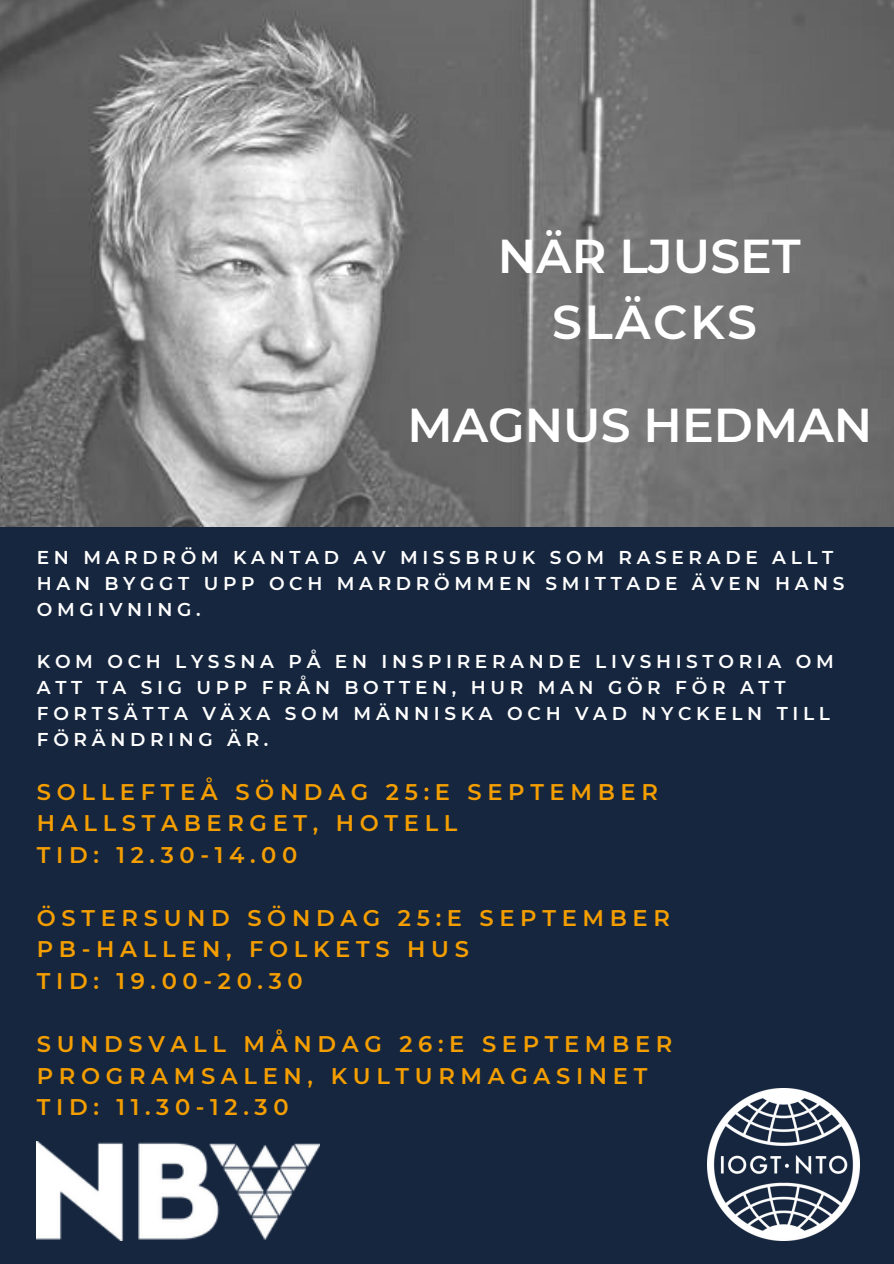
<style>
.page{position:relative;width:894px;height:1264px;background:#fff}
.page>*{position:absolute;margin:0;border:0;box-sizing:border-box;transform-origin:0 0}
.t1{font:600 47.4px/65.6px "Montserrat";color:#fff;text-align:center}
.t2{font:600 22.65px/31.5px "Montserrat";letter-spacing:.25em;color:#f49e00}
.t3{font:600 18.6px/26px "Montserrat";letter-spacing:.25em;color:#fff}
</style>
<div class="page">
<div style="left:0;top:0;width:893px;height:1263px;background:#16263e"></div>
<img style="left:707px;top:1088px;width:152px;height:152px">
<img style="left:37px;top:1141px;width:282px;height:99px">
<img style="left:0;top:0;width:893px;height:526px">
<h1 class="t1" style="left:497px;top:223px;width:304px">NÄR LJUSET<br>SLÄCKS</h1>
<h1 class="t1" style="left:407px;top:392px;width:466px">MAGNUS HEDMAN</h1>
<p class="t3" style="left:37px;top:544px;width:809px">EN MARDRÖM KANTAD AV MISSBRUK SOM RASERADE ALLT<br>HAN BYGGT UPP OCH MARDRÖMMEN SMITTADE ÄVEN HANS<br>OMGIVNING.</p>
<p class="t3" style="left:37px;top:648px;width:798px">KOM OCH LYSSNA PÅ EN INSPIRERANDE LIVSHISTORIA OM ATT TA SIG UPP FRÅN BOTTEN, HUR MAN GÖR FÖR ATT FORTSÄTTA VÄXA SOM MÄNNISKA OCH VAD NYCKELN TILL FÖRÄNDRING ÄR.</p>
<p class="t2" style="left:37px;top:775px;width:622px">SOLLEFTEÅ SÖNDAG 25:E SEPTEMBER<br>HALLSTABERGET, HOTELL<br>TID: 12.30-14.00</p>
<p class="t2" style="left:37px;top:902px;width:634px">ÖSTERSUND SÖNDAG 25:E SEPTEMBER<br>PB-HALLEN, FOLKETS HUS<br>TID: 19.00-20.30</p>
<p class="t2" style="left:37px;top:1028px;width:637px">SUNDSVALL MÅNDAG 26:E SEPTEMBER<br>PROGRAMSALEN, KULTURMAGASINET<br>TID: 11.30-12.30</p>
</div>
